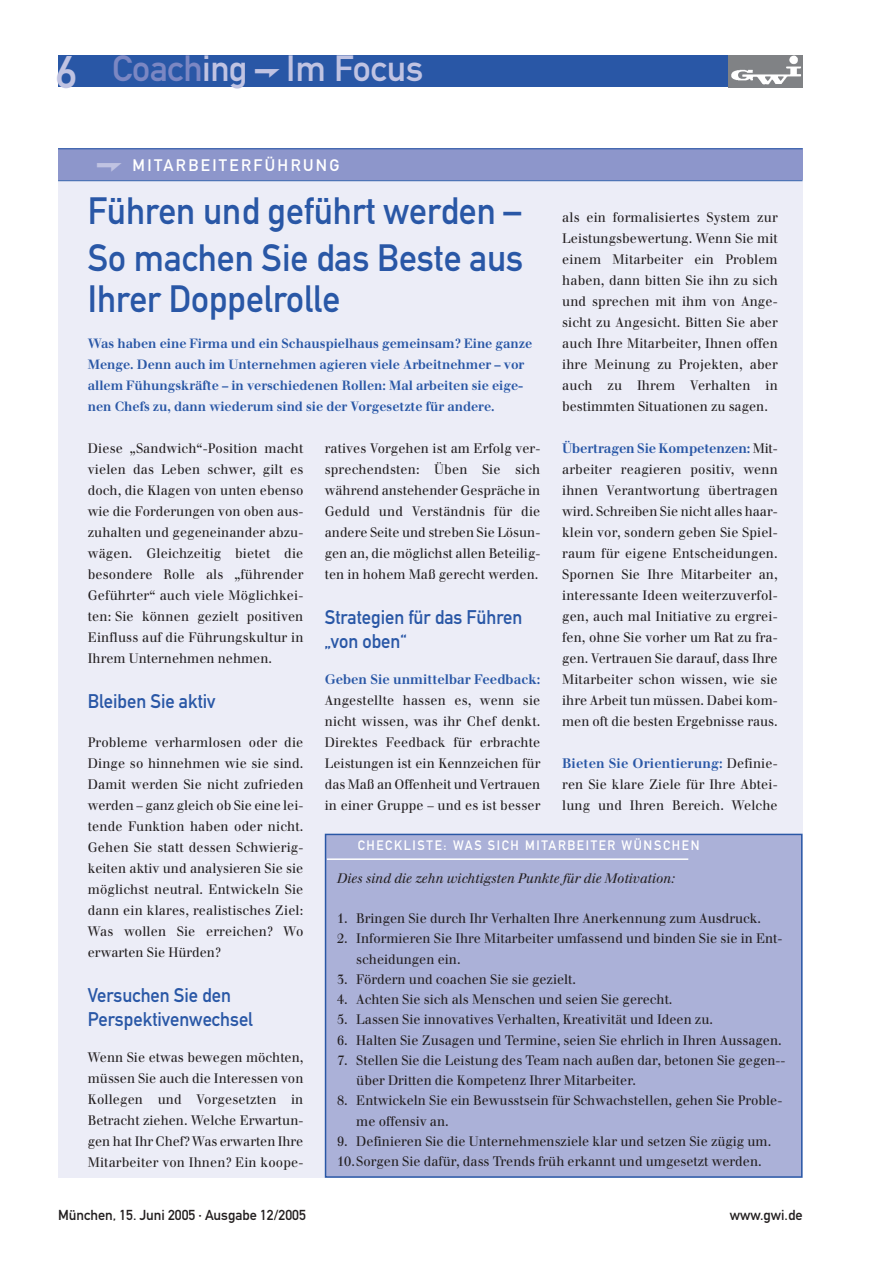
<style>
.page{position:relative;width:893px;height:1263px;background:#fff}
.page>*{position:absolute;margin:0;border:0;box-sizing:border-box;transform-origin:0 0}
.t1{font:37.5px/47px "DIN Mittelschrift";color:#2957a6;scale:.95 1}
.t2{font:36px "DIN Mittelschrift";color:#c0c3e2}
.t3{font:19.5px/24px "DIN Mittelschrift";color:#2957a6;scale:.95 1}
.t4{font:16.5px "DIN Mittelschrift Alternate";letter-spacing:.145em;color:#fff}
.t5{font:14.25px "DIN Mittelschrift Alternate";color:#231f20}
.t6{font:13.5px/21px "Walbaum";color:#231f20;text-align:justify;scale:.95 1}
.t7{font:italic 13.5px "Walbaum";color:#231f20;scale:.95 1}
.t8{font:13.5px "DIN Mittelschrift";letter-spacing:.13em;color:#fff;scale:.95 1}
.t9{font:700 13.5px "Walbaum";color:#2957a6;scale:.95 1}
.t10{font:700 13.2px/21px "Walbaum";color:#2957a6;scale:.95 1}
.s1{font-size:45px}
.s2{color:#7b87c3}
.s3{font-weight:700;color:#2957a6}
</style>
<div class="page">
<div style="left:58px;top:149px;width:744px;height:32px;background:#8d96cb"></div>
<div style="left:58px;top:55px;width:744px;height:32px;background:#2957a6"></div>
<img style="left:729px;top:55px;width:73px;height:32px">
<div style="left:58px;top:181px;width:744px;height:997px;background:#ecedf7"></div>
<hr style="left:58px;top:148px;width:744px;height:1px;background:#2957a6">
<hr style="left:58px;top:180px;width:744px;height:1px;background:#2957a6">
<div style="left:325px;top:834px;width:476px;height:343px;background:#abb1d8"></div>
<div style="left:325px;top:834px;width:477px;height:344px;border:2px solid #2957a6"></div>
<hr style="left:327px;top:858px;width:361px;height:2px;background:#fff">
<h2 class="t2" style="left:55px;top:55px;width:369px"><span class="s1">6</span> <span class="s2">Coach</span>ing Im Focus</h2>
<p class="t4" style="left:132px;top:159px;width:209px">MITARBEITERFÜHRUNG</p>
<h1 class="t1" style="left:88px;top:191px;width:460px">Führen und geführt werden –<br>So machen Sie das Beste aus</h1>
<h1 class="t1" style="left:88px;top:279px;width:267px">Ihrer Doppelrolle</h1>
<p class="t6" style="left:562px;top:208px;width:228px">als ein formalisiertes System zur Leistungsbewertung. Wenn Sie mit einem Mitarbeiter ein Problem haben, dann bitten Sie ihn zu sich und sprechen mit ihm von Ange&shy;sicht zu Angesicht. Bitten Sie aber auch Ihre Mitarbeiter, Ihnen offen ihre Meinung zu Projekten, aber auch zu Ihrem Verhalten in bestimmten Situationen zu sagen.</p>
<p class="t6" style="left:562px;top:439px;width:228px"><span class="s3">Übertragen Sie Kompetenzen:</span> Mit&shy;arbeiter reagieren positiv, wenn ihnen Verantwortung übertragen wird. Schreiben Sie nicht alles haar&shy;klein vor, sondern geben Sie Spiel&shy;raum für eigene Entscheidungen.<br>Spornen Sie Ihre Mitarbeiter an, interessante Ideen weiterzuverfol&shy;gen, auch mal Initiative zu ergrei&shy;fen, ohne Sie vorher um Rat zu fra&shy;gen. Vertrauen Sie darauf, dass Ihre Mitarbeiter schon wissen, wie sie ihre Arbeit tun müssen. Dabei kom&shy;men oft die besten Ergebnisse raus.</p>
<p class="t6" style="left:562px;top:754px;width:228px"><span class="s3">Bieten Sie Orientierung:</span> Definie&shy;ren Sie klare Ziele für Ihre Abtei&shy;lung und Ihren Bereich. Welche</p>
<p class="t10" style="left:88px;top:334px;width:469px">Was haben eine Firma und ein Schauspielhaus gemeinsam? Eine ganze Menge. Denn auch im Unternehmen agieren viele Arbeitnehmer – vor allem Fühungskräfte – in verschiedenen Rollen: Mal arbeiten sie eige&shy;nen Chefs zu, dann wiederum sind sie der Vorgesetzte für andere.</p>
<p class="t6" style="left:88px;top:439px;width:228px">Diese „Sandwich“-Position macht vielen das Leben schwer, gilt es doch, die Klagen von unten ebenso wie die Forderungen von oben aus&shy;zuhalten und gegeneinander abzu&shy;wägen. Gleichzeitig bietet die besondere Rolle als „führender Geführter“ auch viele Möglichkei&shy;ten: Sie können gezielt positiven Einfluss auf die Führungskultur in Ihrem Unternehmen nehmen.</p>
<h3 class="t3" style="left:88px;top:692px;width:136px">Bleiben Sie aktiv</h3>
<p class="t6" style="left:88px;top:733px;width:228px">Probleme verharmlosen oder die Dinge so hinnehmen wie sie sind.<br>Damit werden Sie nicht zufrieden werden – ganz gleich ob Sie eine lei&shy;tende Funktion haben oder nicht.<br>Gehen Sie statt dessen Schwierig&shy;keiten aktiv und analysieren Sie sie möglichst neutral. Entwickeln Sie dann ein klares, realistisches Ziel:<br>Was wollen Sie erreichen? Wo erwarten Sie Hürden?</p>
<h3 class="t3" style="left:88px;top:986px;width:175px">Versuchen Sie den<br>Perspektivenwechsel</h3>
<p class="t6" style="left:88px;top:1048px;width:228px">Wenn Sie etwas bewegen möchten, müssen Sie auch die Interessen von Kollegen und Vorgesetzten in Betracht ziehen. Welche Erwartun&shy;gen hat Ihr Chef? Was erwarten Ihre Mitarbeiter von Ihnen? Ein koope-</p>
<p class="t6" style="left:325px;top:439px;width:228px">ratives Vorgehen ist am Erfolg ver&shy;sprechendsten: Üben Sie sich während anstehender Gespräche in Geduld und Verständnis für die andere Seite und streben Sie Lösun&shy;gen an, die möglichst allen Beteilig&shy;ten in hohem Maß gerecht werden.</p>
<h3 class="t3" style="left:325px;top:608px;width:209px">Strategien für das Führen „von oben“</h3>
<p class="t9" style="left:325px;top:674px;width:228px">Geben Sie unmittelbar Feedback:</p>
<p class="t6" style="left:325px;top:691px;width:228px">Angestellte hassen es, wenn sie nicht wissen, was ihr Chef denkt.<br>Direktes Feedback für erbrachte Leistungen ist ein Kennzeichen für das Maß an Offenheit und Vertrauen in einer Gruppe – und es ist besser</p>
<p class="t8" style="left:358px;top:840px;width:361px">CHECKLISTE: WAS SICH MITARBEITER WÜNSCHEN</p>
<p class="t7" style="left:337px;top:873px;width:357px">Dies sind die zehn wichtigsten Punkte für die Motivation:</p>
<p class="t6" style="left:337px;top:909px;width:448px">1. Bringen Sie durch Ihr Verhalten Ihre Anerkennung zum Ausdruck.</p>
<p class="t6" style="left:356px;top:930px;width:450px;line-height:20.2px;text-indent:-19px">2. Informieren Sie Ihre Mitarbeiter umfassend und binden Sie sie in Ent&shy;scheidungen ein.</p>
<p class="t6" style="left:337px;top:970px;width:253px">3. Fördern und coachen Sie sie gezielt.</p>
<p class="t6" style="left:337px;top:990px;width:354px">4. Achten Sie sich als Menschen und seien Sie gerecht.</p>
<p class="t6" style="left:337px;top:1010px;width:397px">5. Lassen Sie innovatives Verhalten, Kreativität und Ideen zu.</p>
<p class="t6" style="left:337px;top:1031px;width:469px">6. Halten Sie Zusagen und Termine, seien Sie ehrlich in Ihren Aussagen.</p>
<p class="t6" style="left:356px;top:1051px;width:453px;line-height:20.2px;text-indent:-19px">7. Stellen Sie die Leistung des Team nach außen dar, betonen Sie gegen-- über Dritten die Kompetenz Ihrer Mitarbeiter.</p>
<p class="t6" style="left:356px;top:1092px;width:450px;line-height:20.2px;text-indent:-19px">8. Entwickeln Sie ein Bewusstsein für Schwachstellen, gehen Sie Proble&shy;me offensiv an.</p>
<p class="t6" style="left:337px;top:1132px;width:458px;line-height:20.2px">9. Definieren Sie die Unternehmensziele klar und setzen Sie zügig um.<br>10.Sorgen Sie dafür, dass Trends früh erkannt und umgesetzt werden.</p>
<p class="t5" style="left:58px;top:1210px;width:249px">München, 15. Juni 2005 · Ausgabe 12/2005</p>
<p class="t5" style="left:730px;top:1210px;width:74px">www.gwi.de</p>
</div>
